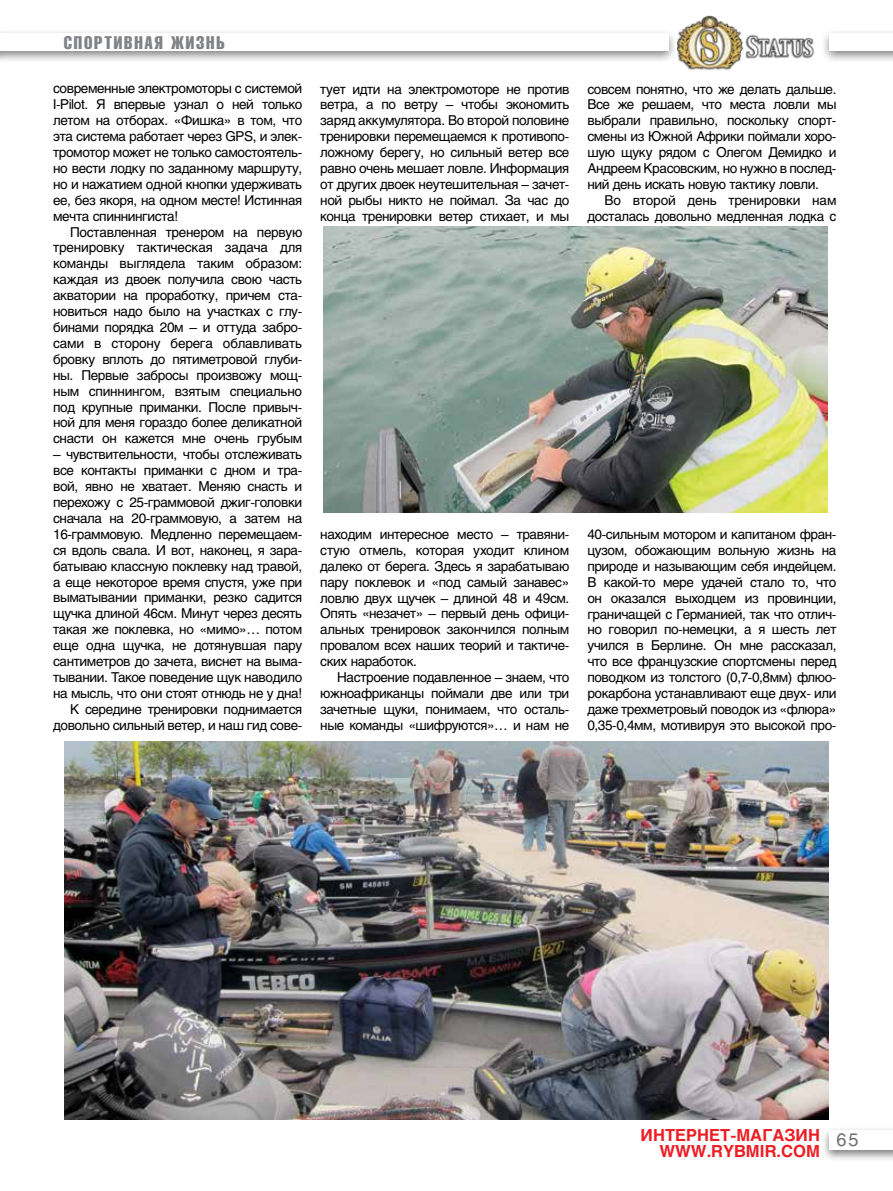
<style>
.page{position:relative;width:893px;height:1191px;background:#fff}
.page>*{position:absolute;margin:0;border:0;box-sizing:border-box;transform-origin:0 0}
.t1{font:18px "Helios Compressed";letter-spacing:.1em;color:#808285}
.t2{font:18px "Helios";color:#6d6e71}
.t3{font:700 16.5px/15.9px "Helios";color:#ed1d24;text-align:right}
.t4{font:13.5px/15.9px "Helios";letter-spacing:-.03em;color:#000;text-align:justify}
</style>
<div class="page">
<div style="left:0;top:29px;width:677px;height:35px;background:#000;opacity:.5"></div>
<div style="left:0;top:33px;width:668px;height:17px;background:#fff"></div>
<div style="left:821px;top:29px;width:72px;height:35px;background:#000;opacity:.5"></div>
<div style="left:830px;top:33px;width:63px;height:17px;background:#fff"></div>
<div style="left:821px;top:1125px;width:72px;height:37px;background:#000;opacity:.5"></div>
<div style="left:829px;top:1129px;width:64px;height:20px;background:#fff"></div>
<img style="left:324px;top:226px;width:504px;height:286px">
<img style="left:64px;top:741px;width:765px;height:378px">
<img style="left:677px;top:15px;width:137px;height:55px">
<h1 class="t1" style="left:64px;top:32px;width:163px">СПОРТИВНАЯ ЖИЗНЬ</h1>
<p class="t4" style="left:53px;top:81px;width:251px">современные электромоторы с системой I-Pilot. Я впервые узнал о ней только летом на отборах. «Фишка» в том, что эта система работает через GPS, и элек&shy;тромотор может не только самостоятель&shy;но вести лодку по заданному маршруту, но и нажатием одной кнопки удерживать ее, без якоря, на одном месте! Истинная мечта спиннингиста!</p>
<p class="t4" style="left:53px;top:224px;width:251px;text-indent:17px">Поставленная тренером на первую тренировку тактическая задача для команды выглядела таким образом: каждая из двоек получила свою часть акватории на проработку, причем ста&shy;новиться надо было на участках с глу&shy;бинами порядка 20м – и оттуда забро&shy;сами в сторону берега облавливать бровку вплоть до пятиметровой глуби&shy;ны. Первые забросы произвожу мощ&shy;ным спиннингом, взятым специально под крупные приманки. После привыч&shy;ной для меня гораздо более деликатной снасти он кажется мне очень грубым</p>
<p class="t4" style="left:53px;top:446px;width:251px;text-align:right">– чувствительности, чтобы отслеживать все контакты приманки с дном и тра&shy;вой, явно не хватает. Меняю снасть и перехожу с 25-граммовой джиг-головки сначала на 20-граммовую, а затем на 16-граммовую. Медленно перемещаем&shy;ся вдоль свала. И вот, наконец, я зара&shy;батываю классную поклевку над травой, а еще некоторое время спустя, уже при выматывании приманки, резко садится щучка длиной 46см. Минут через десять такая же поклевка, но «мимо»… потом еще одна щучка, не дотянувшая пару сантиметров до зачета, виснет на выма&shy;тывании. Такое поведение щук наводило на мысль, что они стоят отнюдь не у дна!<br>К середине тренировки поднимается довольно сильный ветер, и наш гид сове-</p>
<p class="t4" style="left:320px;top:81px;width:251px">тует идти на электромоторе не против ветра, а по ветру – чтобы экономить заряд аккумулятора. Во второй половине тренировки перемещаемся к противопо&shy;ложному берегу, но сильный ветер все равно очень мешает ловле. Информация от других двоек неутешительная – зачет&shy;ной рыбы никто не поймал. За час до конца тренировки ветер стихает, и мы</p>
<p class="t4" style="left:320px;top:526px;width:251px">находим интересное место – травяни&shy;стую отмель, которая уходит клином далеко от берега. Здесь я зарабатываю пару поклевок и «под самый занавес» ловлю двух щучек – длиной 48 и 49см.<br>Опять «незачет» – первый день офици&shy;альных тренировок закончился полным провалом всех наших теорий и тактиче&shy;ских наработок.</p>
<p class="t4" style="left:320px;top:669px;width:251px;text-indent:17px">Настроение подавленное – знаем, что южноафриканцы поймали две или три зачетные щуки, понимаем, что осталь&shy;ные команды «шифруются»… и нам не</p>
<p class="t4" style="left:587px;top:81px;width:251px">совсем понятно, что же делать дальше.<br>Все же решаем, что места ловли мы выбрали правильно, поскольку спорт&shy;смены из Южной Африки поймали хоро&shy;шую щуку рядом с Олегом Демидко и Андреем Красовским, но нужно в послед&shy;ний день искать новую тактику ловли.</p>
<p class="t4" style="left:587px;top:192px;width:251px;text-align:right">Во второй день тренировки нам досталась довольно медленная лодка с</p>
<p class="t4" style="left:587px;top:526px;width:251px">40-сильным мотором и капитаном фран&shy;цузом, обожающим вольную жизнь на природе и называющим себя индейцем.<br>В какой-то мере удачей стало то, что он оказался выходцем из провинции, граничащей с Германией, так что отлич&shy;но говорил по-немецки, а я шесть лет учился в Берлине. Он мне рассказал, что все французские спортсмены перед поводком из толстого (0,7-0,8мм) флюо&shy;рокарбона устанавливают еще двух- или даже трехметровый поводок из «флюра» 0,35-0,4мм, мотивируя это высокой про-</p>
<p class="t3" style="left:641px;top:1127px;width:181px">ИНТЕРНЕТ-МАГАЗИН<br>WWW.RYBMIR.COM</p>
<h1 class="t2" style="left:836px;top:1128px;width:24px">65</h1>
</div>
